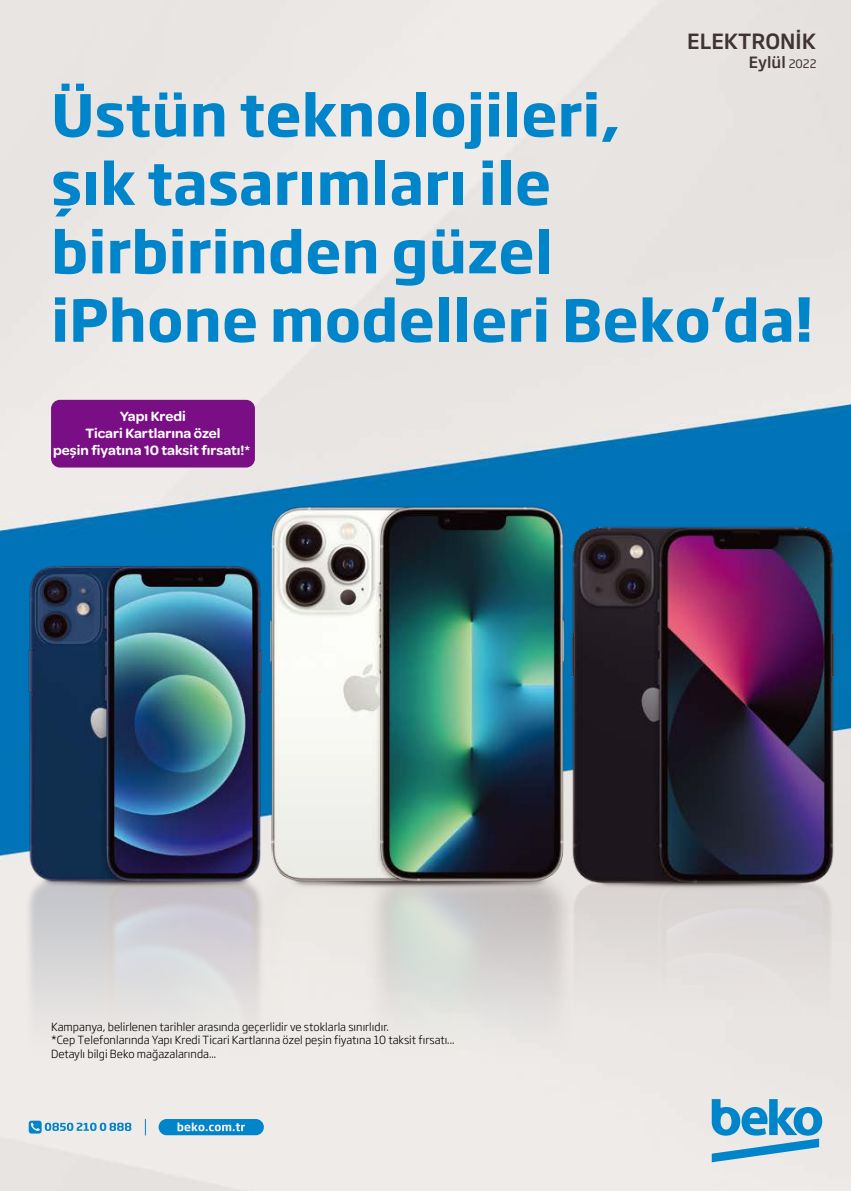
<style>
.page{position:relative;width:851px;height:1191px;background:#fff}
.page>*{position:absolute;margin:0;border:0;box-sizing:border-box;transform-origin:0 0}
.t1{font:700 57px/68.4px "Soho Gothic Pro";color:#0084ca}
.t2{font:500 20.7px "Soho Gothic Pro";color:#3f3336}
.t3{font:500 15.3px "Soho Gothic Pro";color:#3f3336}
.t4{font:600 14.4px/17.4px "Omnes";color:#fff;text-align:center}
.t5{font:300 11.1px/13.4px "Soho Gothic Pro";color:#000}
.s1{font-weight:400;font-size:11.55px}
.s2{font-weight:500}
</style>
<div class="page">
<img style="left:0;top:0;width:850px;height:1191px">
<div style="left:51px;top:400px;width:204px;height:67px;background:#7a0e85;border-radius:9px"></div>
<svg style="left:711px;top:1099px;width:111px;height:63px;background:#82bbd9"></svg>
<svg style="left:158px;top:1119px;width:106px;height:16px;background:#2b96cf"></svg>
<svg style="left:29px;top:1120px;width:102px;height:13px"></svg>
<svg style="left:145px;top:1119px;width:1px;height:16px"></svg>
<h2 class="t2" style="left:687px;top:28px;width:130px">ELEKTRONİK</h2>
<h3 class="t3" style="left:748px;top:53px;width:69px">Eylül <span class="s1">2022</span></h3>
<h1 class="t1" style="left:51px;top:79px;width:763px">Üstün teknolojileri,<br>şık tasarımları ile birbirinden güzel<br>iPhone modelleri Beko’da!</h1>
<p class="t4" style="left:53px;top:407px;width:198px">Yapı Kredi<br>Ticari Kartlarına özel<br>peşin fiyatına 10 taksit fırsatı!<span class="s2">*</span></p>
<p class="t5" style="left:51px;top:1020px;width:405px">Kampanya, belirlenen tarihler arasında geçerlidir ve stoklarla sınırlıdır.<br>*Cep Telefonlarında Yapı Kredi Ticari Kartlarına özel peşin fiyatına 10 taksit fırsatı...<br>Detaylı bilgi Beko mağazalarında...</p>
</div>
